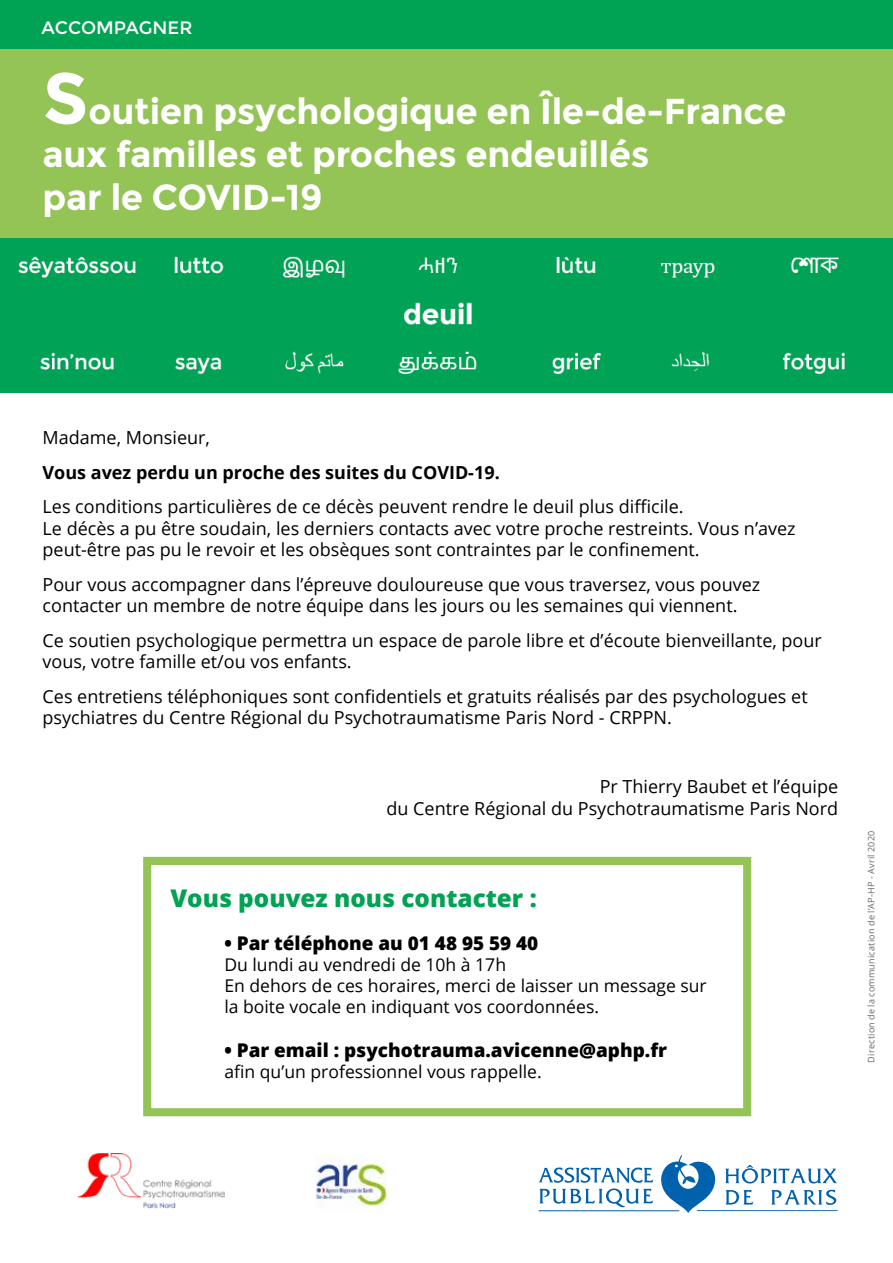
<style>
.page{position:relative;width:893px;height:1263px;background:#fff}
.page>*{position:absolute;margin:0;border:0;box-sizing:border-box;transform-origin:0 0}
.t1{font:700 36px/43.2px "Montserrat";letter-spacing:-.01em;color:#fff}
.t2{font:800 24.3px "Open Sans";color:#00a254}
.t3{font:800 18.9px "Open Sans";color:#000}
.t4{font:18px/21.6px "Open Sans";color:#000}
.t5{font:700 18px "Open Sans";color:#000}
.t6{font:18px "Montserrat";color:#fff}
.t7{font:17.55px/21px "Open Sans";color:#000}
.t8{font:9px "Open Sans";letter-spacing:.025em;color:#676867}
.s1{font-size:72px}
</style>
<div class="page">
<div style="left:0;top:0;width:893px;height:54px;background:#00a254"></div>
<div style="left:0;top:49px;width:893px;height:189px;background:#94c356"></div>
<svg style="left:539px;top:1155px;width:299px;height:58px"></svg>
<div style="left:143px;top:857px;width:608px;height:259px;border:8px solid #94c356"></div>
<div style="left:0;top:238px;width:893px;height:154px;background:#00a255"></div>
<img style="left:316px;top:1156px;width:71px;height:51px">
<img style="left:79px;top:1153px;width:145px;height:56px">
<p class="t6" style="left:42px;top:17px;width:152px">ACCOMPAGNER</p>
<h1 class="t1" style="left:43px;top:90px;width:745px"><span class="s1">S</span>outien psychologique en Île-de-France aux familles et proches endeuillés<br>par le COVID-19</h1>
<p class="t4" style="left:43px;top:426px;width:169px">Madame, Monsieur,</p>
<p class="t5" style="left:43px;top:459px;width:459px">Vous avez perdu un proche des suites du COVID-19.</p>
<p class="t4" style="left:43px;top:495px;width:754px">Les conditions particulières de ce décès peuvent rendre le deuil plus difficile.<br>Le décès a pu être soudain, les derniers contacts avec votre proche restreints. Vous n’avez peut-être pas pu le revoir et les obsèques sont contraintes par le confinement.</p>
<p class="t4" style="left:43px;top:573px;width:719px">Pour vous accompagner dans l’épreuve douloureuse que vous traversez, vous pouvez contacter un membre de notre équipe dans les jours ou les semaines qui viennent.</p>
<p class="t4" style="left:43px;top:629px;width:781px">Ce soutien psychologique permettra un espace de parole libre et d’écoute bienveillante, pour vous, votre famille et/ou vos enfants.</p>
<p class="t4" style="left:43px;top:685px;width:767px">Ces entretiens téléphoniques sont confidentiels et gratuits réalisés par des psychologues et psychiatres du Centre Régional du Psychotraumatisme Paris Nord - CRPPN.</p>
<p class="t4" style="left:386px;top:775px;width:453px;text-align:right">Pr Thierry Baubet et l’équipe<br>du Centre Régional du Psychotraumatisme Paris Nord</p>
<h2 class="t2" style="left:170px;top:879px;width:368px">Vous pouvez nous contacter :</h2>
<p class="t3" style="left:224px;top:929px;width:315px">• Par téléphone au 01 48 95 59 40</p>
<p class="t7" style="left:224px;top:954px;width:484px">Du lundi au vendredi de 10h à 17h<br>En dehors de ces horaires, merci de laisser un message sur la boite vocale en indiquant vos coordonnées.</p>
<p class="t3" style="left:224px;top:1036px;width:444px">• Par email : psychotrauma.avicenne@aphp.fr</p>
<p class="t7" style="left:224px;top:1061px;width:319px">afin qu’un professionnel vous rappelle.</p>
<p class="t8" style="left:865px;top:1062px;width:233px;rotate:-90deg">Direction de la communication de l’AP-HP - Avril 2020</p>
</div>
